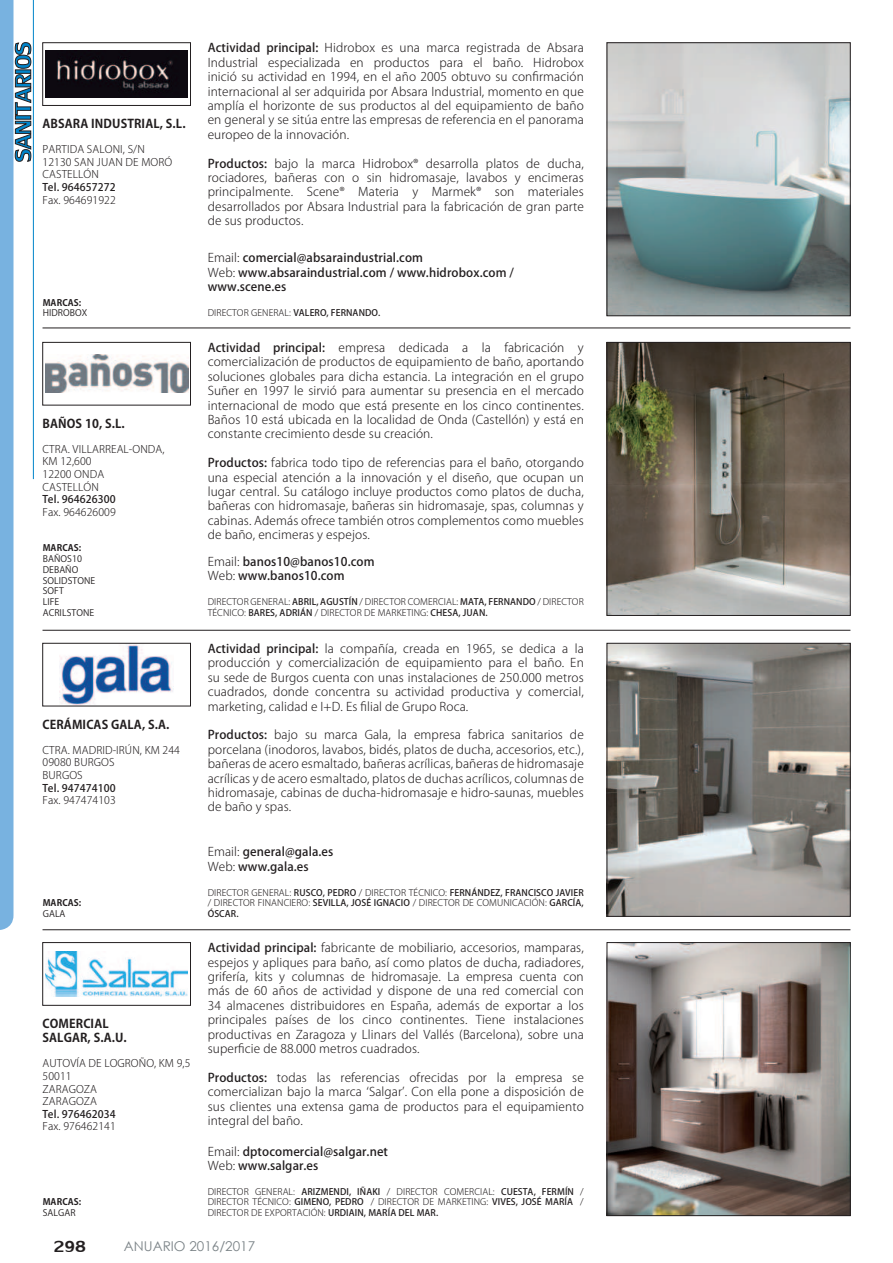
<style>
.page{position:relative;width:893px;height:1263px;background:#fff}
.page>*{position:absolute;margin:0;border:0;box-sizing:border-box;transform-origin:0 0}
.t1{font:24px "Lily UPC";color:#231f20}
.t2{font:13.5px "Century Gothic";color:#7b8387}
.t3{font:300 12px/14.4px "Koz Go Pro";letter-spacing:.01em;color:#231f20;text-align:justify}
.t4{font:500 12px/14.4px "Koz Go Pro";letter-spacing:.01em;color:#231f20}
.t5{font:700 12px/14.4px "Koz Go Pro";letter-spacing:.01em;color:#231f20}
.t6{font:300 10.5px/12.6px "Koz Go Pro";letter-spacing:.01em;color:#231f20}
.t7{font:500 10.5px "Koz Go Pro";letter-spacing:.01em;color:#231f20}
.t8{font:300 9px/10.5px "Koz Go Pro";letter-spacing:.01em;color:#231f20;text-align:justify}
.t9{font:9px/10.8px "Koz Go Pro";letter-spacing:.01em;color:#231f20}
.t10{font:700 9px "Koz Go Pro";letter-spacing:.01em;color:#231f20}
.s1{font-weight:500}
.s2{font-weight:300}
</style>
<div class="page">
<hr style="left:43px;top:328px;width:807px;height:1px;background:#231f20">
<hr style="left:43px;top:630px;width:807px;height:1px;background:#231f20">
<hr style="left:43px;top:929px;width:807px;height:1px;background:#231f20">
<img style="left:609px;top:45px;width:239px;height:269px">
<div style="left:607px;top:43px;width:243px;height:273px;border:1px solid #231f20"></div>
<img style="left:46px;top:50px;width:141px;height:48px">
<div style="left:43px;top:43px;width:148px;height:63px;border:1px solid #231f20"></div>
<img style="left:609px;top:344px;width:239px;height:270px">
<div style="left:607px;top:342px;width:243px;height:274px;border:1px solid #231f20"></div>
<img style="left:45px;top:355px;width:143px;height:37px">
<div style="left:43px;top:342px;width:148px;height:63px;border:1px solid #231f20"></div>
<img style="left:609px;top:645px;width:239px;height:269px">
<div style="left:607px;top:643px;width:243px;height:273px;border:1px solid #231f20"></div>
<img style="left:60px;top:645px;width:114px;height:59px">
<div style="left:43px;top:643px;width:148px;height:63px;border:1px solid #231f20"></div>
<img style="left:609px;top:944px;width:239px;height:270px">
<div style="left:607px;top:942px;width:243px;height:274px;border:1px solid #231f20"></div>
<img style="left:46px;top:951px;width:142px;height:45px">
<div style="left:43px;top:942px;width:148px;height:63px;border:1px solid #231f20"></div>
<svg style="left:0;top:0;width:31px;height:930px"></svg>
<hr style="left:33px;top:0;width:1px;height:479px;background:#0084ca">
<p class="t5" style="left:43px;top:117px;width:145px">ABSARA INDUSTRIAL, S.L.</p>
<p class="t6" style="left:43px;top:143px;width:131px">PARTIDA SALONI, S/N<br>12130 SAN JUAN DE MORÓ<br>CASTELLÓN</p>
<p class="t7" style="left:43px;top:180px;width:75px">Tel. 964657272</p>
<p class="t6" style="left:43px;top:193px;width:75px">Fax. 964691922</p>
<p class="t10" style="left:43px;top:296px;width:40px">MARCAS:</p>
<p class="t9" style="left:43px;top:308px;width:46px">HIDROBOX</p>
<p class="t5" style="left:43px;top:417px;width:84px">BAÑOS 10, S.L.</p>
<p class="t6" style="left:43px;top:443px;width:124px">CTRA. VILLARREAL-ONDA,<br>KM 12,600<br>12200 ONDA<br>CASTELLÓN</p>
<p class="t7" style="left:43px;top:493px;width:75px">Tel. 964626300</p>
<p class="t6" style="left:43px;top:506px;width:75px">Fax. 964626009</p>
<p class="t10" style="left:43px;top:542px;width:40px">MARCAS:</p>
<p class="t9" style="left:43px;top:553px;width:54px">BAÑOS10<br>DEBAÑO<br>SOLIDSTONE<br>SOFT<br>LIFE<br>ACRILSTONE</p>
<p class="t5" style="left:43px;top:718px;width:129px">CERÁMICAS GALA, S.A.</p>
<p class="t6" style="left:43px;top:744px;width:139px">CTRA. MADRID-IRÚN, KM 244<br>09080 BURGOS<br>BURGOS</p>
<p class="t7" style="left:43px;top:781px;width:75px">Tel. 947474100</p>
<p class="t6" style="left:43px;top:794px;width:75px">Fax. 947474103</p>
<p class="t10" style="left:43px;top:897px;width:40px">MARCAS:</p>
<p class="t9" style="left:43px;top:908px;width:24px">GALA</p>
<p class="t5" style="left:43px;top:1017px;width:86px">COMERCIAL<br>SALGAR, S.A.U.</p>
<p class="t6" style="left:43px;top:1057px;width:149px">AUTOVÍA DE LOGROÑO, KM 9,5<br>50011<br>ZARAGOZA<br>ZARAGOZA</p>
<p class="t7" style="left:43px;top:1107px;width:75px">Tel. 976462034</p>
<p class="t6" style="left:43px;top:1120px;width:75px">Fax. 976462141</p>
<p class="t10" style="left:43px;top:1196px;width:40px">MARCAS:</p>
<p class="t9" style="left:43px;top:1208px;width:34px">SALGAR</p>
<p class="t3" style="left:208px;top:41px;width:378px"><span class="s1">Actividad principal:</span> Hidrobox es una marca registrada de Absara Industrial especializada en productos para el baño. Hidrobox inició su actividad en 1994, en el año 2005 obtuvo su con昀椀rmación internacional al ser adquirida por Absara Industrial, momento en que amplía el horizonte de sus productos al del equipamiento de baño en general y se sitúa entre las empresas de referencia en el panorama europeo de la innovación.</p>
<p class="t3" style="left:208px;top:156px;width:378px"><span class="s1">Productos:</span> bajo la marca Hidrobox® desarrolla platos de ducha, rociadores, bañeras con o sin hidromasaje, lavabos y encimeras principalmente. Scene® Materia y Marmek® son materiales desarrollados por Absara Industrial para la fabricación de gran parte de sus productos.</p>
<p class="t4" style="left:208px;top:251px;width:308px"><span class="s2">Email:</span> comercial@absaraindustrial.com<br><span class="s2">Web:</span> www.absaraindustrial.com / www.hidrobox.com / www.scene.es</p>
<p class="t8" style="left:208px;top:307px;width:174px">DIRECTOR GENERAL: <span class="s1">VALERO, FERNANDO.</span></p>
<p class="t3" style="left:208px;top:340px;width:378px"><span class="s1">Actividad principal:</span> empresa dedicada a la fabricación y comercialización de productos de equipamiento de baño, aportando soluciones globales para dicha estancia. La integración en el grupo Suñer en 1997 le sirvió para aumentar su presencia en el mercado internacional de modo que está presente en los cinco continentes.<br>Baños 10 está ubicada en la localidad de Onda (Castellón) y está en constante crecimiento desde su creación.</p>
<p class="t3" style="left:208px;top:456px;width:378px"><span class="s1">Productos:</span> fabrica todo tipo de referencias para el baño, otorgando una especial atención a la innovación y el diseño, que ocupan un lugar central. Su catálogo incluye productos como platos de ducha, bañeras con hidromasaje, bañeras sin hidromasaje, spas, columnas y cabinas. Además ofrece también otros complementos como muebles de baño, encimeras y espejos.</p>
<p class="t4" style="left:208px;top:555px;width:168px"><span class="s2">Email:</span> banos10@banos10.com<br><span class="s2">Web:</span> www.banos10.com</p>
<p class="t8" style="left:208px;top:597px;width:378px">DIRECTOR GENERAL: <span class="s1">ABRIL, AGUSTÍN</span> / DIRECTOR COMERCIAL: <span class="s1">MATA, FERNANDO</span> / DIRECTOR<br>TÉCNICO: <span class="s1">BARES, ADRIÁN</span> / DIRECTOR DE MARKETING: <span class="s1">CHESA, JUAN.</span></p>
<p class="t3" style="left:208px;top:641px;width:378px"><span class="s1">Actividad principal:</span> la compañía, creada en 1965, se dedica a la producción y comercialización de equipamiento para el baño. En su sede de Burgos cuenta con unas instalaciones de 250.000 metros cuadrados, donde concentra su actividad productiva y comercial, marketing, calidad e I+D. Es 昀椀lial de Grupo Roca.</p>
<p class="t3" style="left:208px;top:728px;width:378px"><span class="s1">Productos:</span> bajo su marca Gala, la empresa fabrica sanitarios de porcelana (inodoros, lavabos, bidés, platos de ducha, accesorios, etc.), bañeras de acero esmaltado, bañeras acrílicas, bañeras de hidromasaje acrílicas y de acero esmaltado, platos de duchas acrílicos, columnas de hidromasaje, cabinas de ducha-hidromasaje e hidro-saunas, muebles de baño y spas.</p>
<p class="t4" style="left:208px;top:845px;width:127px"><span class="s2">Email:</span> general@gala.es<br><span class="s2">Web:</span> www.gala.es</p>
<p class="t8" style="left:208px;top:887px;width:378px">DIRECTOR GENERAL: <span class="s1">RUSCO, PEDRO</span> / DIRECTOR TÉCNICO: <span class="s1">FERNÁNDEZ, FRANCISCO JAVIER </span>/ DIRECTOR FINANCIERO: <span class="s1">SEVILLA, JOSÉ IGNACIO</span> / DIRECTOR DE COMUNICACIÓN: <span class="s1">GARCÍA, ÓSCAR.</span></p>
<p class="t3" style="left:208px;top:941px;width:378px"><span class="s1">Actividad principal:</span> fabricante de mobiliario, accesorios, mamparas, espejos y apliques para baño, así como platos de ducha, radiadores, grifería, kits y columnas de hidromasaje. La empresa cuenta con más de 60 años de actividad y dispone de una red comercial con 34 almacenes distribuidores en España, además de exportar a los principales países de los cinco continentes. Tiene instalaciones productivas en Zaragoza y Llinars del Vallés (Barcelona), sobre una super昀椀cie de 88.000 metros cuadrados.</p>
<p class="t3" style="left:208px;top:1070px;width:378px"><span class="s1">Productos:</span> todas las referencias ofrecidas por la empresa se comercializan bajo la marca ‘Salgar’. Con ella pone a disposición de sus clientes una extensa gama de productos para el equipamiento integral del baño.</p>
<p class="t4" style="left:208px;top:1144px;width:182px"><span class="s2">Email:</span> dptocomercial@salgar.net<br><span class="s2">Web:</span> www.salgar.es</p>
<p class="t8" style="left:208px;top:1186px;width:378px">DIRECTOR GENERAL: <span class="s1">ARIZMENDI, IÑAKI</span> / DIRECTOR COMERCIAL: <span class="s1">CUESTA, FERMÍN</span> / DIRECTOR TÉCNICO: <span class="s1">GIMENO, PEDRO</span> / DIRECTOR DE MARKETING: <span class="s1">VIVES, JOSÉ MARÍA</span> / DIRECTOR DE EXPORTACIÓN: <span class="s1">URDIAIN, MARÍA DEL MAR.</span></p>
<h1 class="t1" style="left:54px;top:1229px;width:34px">298</h1>
<p class="t2" style="left:124px;top:1241px;width:133px">ANUARIO 2016/2017</p>
</div>
